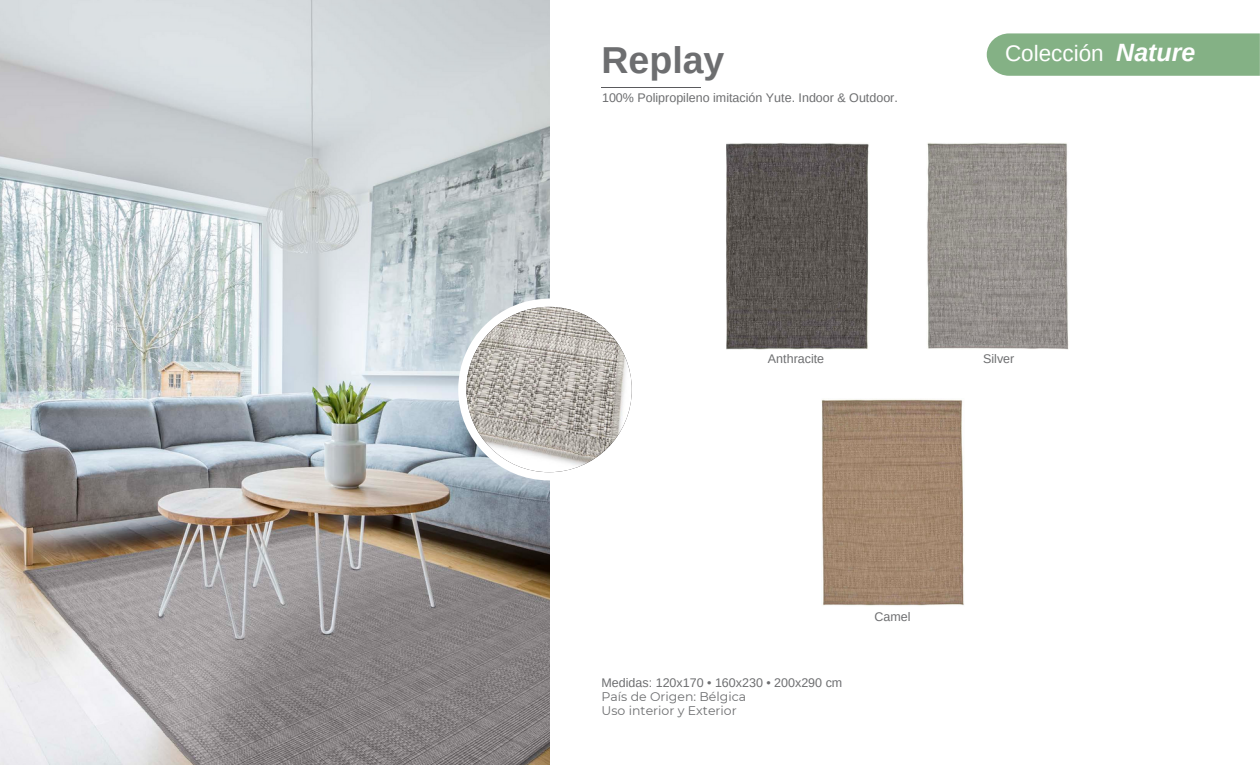
<style>
.page{position:relative;width:1260px;height:765px;background:#fff}
.page>*{position:absolute;margin:0;border:0;box-sizing:border-box;transform-origin:0 0}
.t1{font:700 37.5px "Arimo";color:#6d6e70}
.t2{font:italic 700 25px "Arimo";color:#fff}
.t3{font:22.5px "Arimo";color:#fff}
.t4{font:12.5px "Arimo";color:#6d6e70}
.t5{font:12.5px "Montserrat";color:#6d6e70}
</style>
<div class="page">
<img style="left:0;top:0;width:549px;height:765px">
<svg style="left:458px;top:299px;width:174px;height:181px"></svg>
<hr style="left:602px;top:87px;width:99px;height:1px;background:#5a5a5d">
<div style="left:987px;top:33px;width:273px;height:43px;background:#84b185"></div>
<img style="left:466px;top:307px;width:166px;height:165px;border-radius:50%">
<img style="left:927px;top:143px;width:142px;height:207px">
<img style="left:821px;top:399px;width:143px;height:207px">
<img style="left:726px;top:143px;width:143px;height:207px">
<p class="t1" style="left:602px;top:39px;width:124px">Replay</p>
<p class="t4" style="left:602px;top:90px;width:297px">100% Polipropileno imitación Yute. Indoor &amp; Outdoor.</p>
<p class="t3" style="left:1005px;top:41px;width:100px">Colección</p>
<p class="t2" style="left:1116px;top:39px;width:81px">Nature</p>
<p class="t4" style="left:768px;top:352px;width:58px">Anthracite</p>
<p class="t4" style="left:983px;top:352px;width:33px">Silver</p>
<p class="t4" style="left:602px;top:676px;width:242px">Medidas: 120x170 • 160x230 • 200x290 cm</p>
<p class="t5" style="left:602px;top:688px;width:146px">País de Origen: Bélgica</p>
<p class="t5" style="left:602px;top:702px;width:137px">Uso interior y Exterior</p>
<p class="t4" style="left:874px;top:610px;width:38px">Camel</p>
</div>
